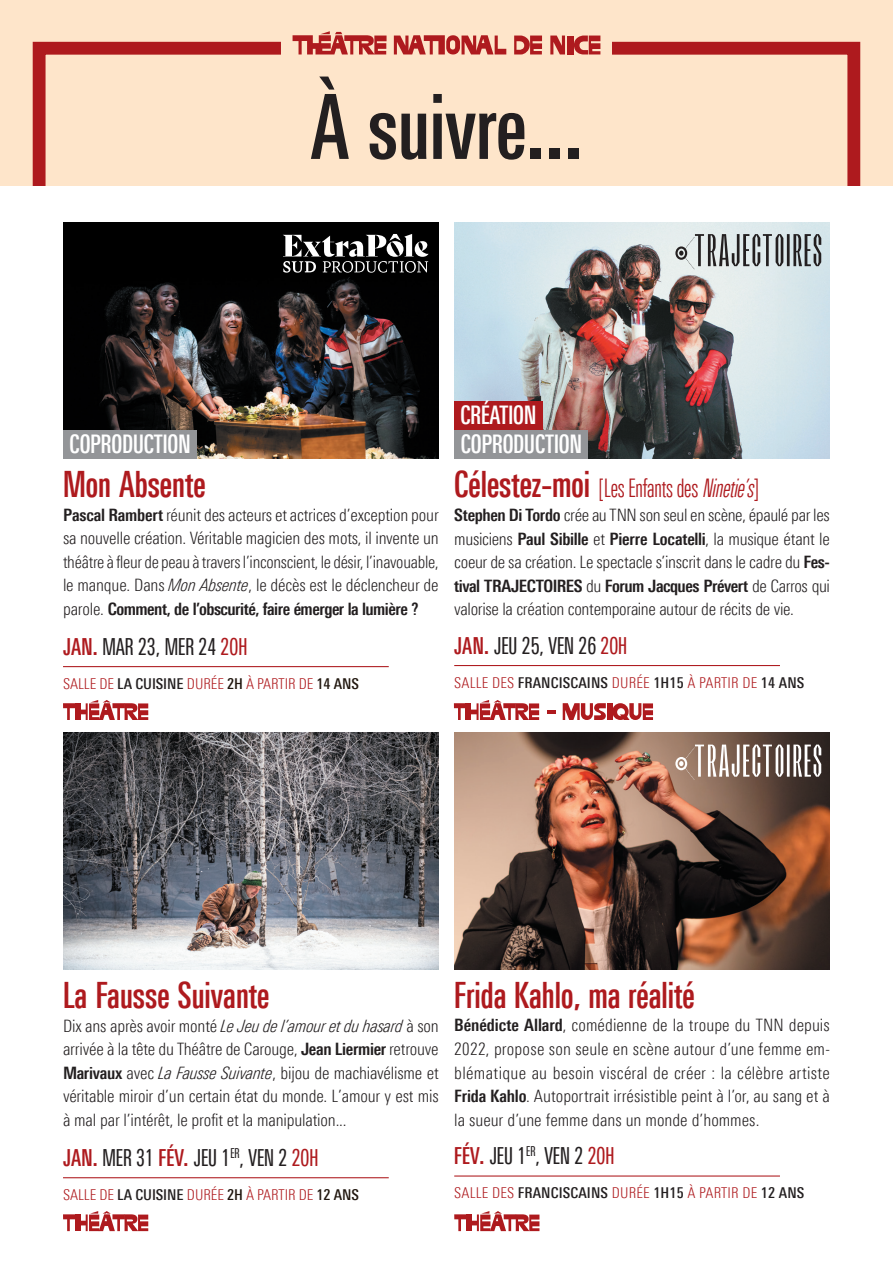
<style>
.page{position:relative;width:893px;height:1263px;background:#fff}
.page>*{position:absolute;margin:0;border:0;box-sizing:border-box;transform-origin:0 0}
.t1{font:89.85px "Univers Next Pro Medium Cm";color:#231f20}
.t2{font:36.3px "Univers Next Pro Medium Cm";color:#ae1a1e}
.t3{font:25.65px "Univers Next W04 Light Comp";letter-spacing:-.01em;color:#ae1a1e}
.t4{font:25.65px "Univers Next Pro Medium Cm";color:#fff}
.t5{font:extra-condensed 23.55px "Univers Next W04";color:#231f20}
.t6{font:300 condensed 17.1px/23.5px "Univers Next Pro";letter-spacing:-.01em;color:#231f20;text-align:justify}
.t7{font:300 condensed 15px "Univers Next Pro";letter-spacing:-.005em;color:#ae1a1e}
.s1{font-weight:700}
.s2{font-style:italic}
.s3{font-family:"Univers Next Pro Medium Cm";font-stretch:normal;color:#ae1a1e}
.s4{color:#ae1a1e}
.s5{font-weight:500;color:#231f20}
.s6{font-weight:500;color:#21170f}
.s7{font-family:"Univers Next Pro Medium Cm";font-size:36.3px}
</style>
<div class="page">
<div style="left:0;top:0;width:893px;height:186px;background:#fee5ca"></div>
<svg style="left:320px;top:31px;width:22px;height:4px"></svg>
<svg style="left:32px;top:35px;width:829px;height:151px"></svg>
<hr style="left:63px;top:666px;width:326px;height:1px;background:#ae1a1e">
<hr style="left:63px;top:1177px;width:326px;height:1px;background:#ae1a1e">
<svg style="left:63px;top:700px;width:85px;height:20px"></svg>
<svg style="left:63px;top:1211px;width:85px;height:20px"></svg>
<img style="left:63px;top:733px;width:376px;height:236px">
<img style="left:63px;top:222px;width:376px;height:237px">
<hr style="left:454px;top:665px;width:326px;height:1px;background:#ae1a1e">
<img style="left:454px;top:222px;width:376px;height:237px">
<div style="left:63px;top:430px;width:134px;height:29px;background:#939598"></div>
<div style="left:454px;top:430px;width:134px;height:29px;background:#939598"></div>
<div style="left:454px;top:401px;width:88px;height:29px;background:#ae1a1e"></div>
<svg style="left:454px;top:700px;width:85px;height:20px"></svg>
<svg style="left:547px;top:711px;width:9px;height:3px"></svg>
<div style="left:607px;top:703px;width:5px;height:17px;background:#ae1a1e"></div>
<svg style="left:612px;top:703px;width:41px;height:17px"></svg>
<svg style="left:563px;top:703px;width:43px;height:17px"></svg>
<svg style="left:674px;top:234px;width:147px;height:39px;background:#a9afb0"></svg>
<svg style="left:454px;top:1211px;width:85px;height:20px"></svg>
<hr style="left:454px;top:1175px;width:326px;height:1px;background:#ae1a1e">
<img style="left:454px;top:733px;width:376px;height:236px">
<div style="left:675px;top:757px;width:12px;height:13px;border:2px solid #fff;border-radius:50%"></div>
<svg style="left:679px;top:744px;width:142px;height:36px"></svg>
<svg style="left:283px;top:234px;width:146px;height:39px"></svg>
<p class="t1" style="left:311px;top:76px;width:273px">À suivre...</p>
<p class="t4" style="left:460px;top:401px;width:77px">CRÉATION</p>
<p class="t4" style="left:70px;top:430px;width:122px">COPRODUCTION</p>
<p class="t4" style="left:461px;top:430px;width:122px">COPRODUCTION</p>
<p class="t2" style="left:63px;top:464px;width:144px">Mon Absente</p>
<p class="t6" style="left:63px;top:503px;width:377px"><span class="s1">Pascal Rambert</span> réunit des acteurs et actrices d’exception pour sa nouvelle création. Véritable magicien des mots, il invente un théâtre à fleur de peau à travers l’inconscient, le désir, l’inavouable, le manque. Dans <span class="s2">Mon Absente</span>, le décès est le déclencheur de parole. <span class="s1">Comment, de l’obscurité, faire émerger la lumière ?</span></p>
<p class="t5" style="left:63px;top:633px;width:186px"><span class="s3">JAN.</span> MAR 23, MER 24 <span class="s4">20H</span></p>
<p class="t7" style="left:63px;top:675px;width:297px">SALLE DE <span class="s5">LA CUISINE</span> DURÉE <span class="s6">2H</span> À PARTIR DE <span class="s6">14 ANS</span></p>
<p class="t3" style="left:454px;top:474px;width:307px"><span class="s7">Célestez-moi</span> [Les Enfants des <span class="s2">Ninetie’s</span>]</p>
<p class="t6" style="left:454px;top:503px;width:377px"><span class="s1">Stephen Di Tordo</span> crée au TNN son seul en scène, épaulé par les musiciens <span class="s1">Paul Sibille</span> et <span class="s1">Pierre Locatelli</span>, la musique étant le coeur de sa création. Le spectacle s’inscrit dans le cadre du <span class="s1">Fes&shy;tival TRAJECTOIRES</span> du <span class="s1">Forum Jacques Prévert</span> de Carros qui valorise la création contemporaine autour de récits de vie.</p>
<p class="t5" style="left:454px;top:632px;width:175px"><span class="s3">JAN.</span> JEU 25, VEN 26 <span class="s4">20H</span></p>
<p class="t7" style="left:454px;top:674px;width:352px">SALLE DES <span class="s5">FRANCISCAINS</span> DURÉE <span class="s5">1H15</span> À PARTIR DE <span class="s5">14 ANS</span></p>
<p class="t2" style="left:63px;top:975px;width:208px">La Fausse Suivante</p>
<p class="t6" style="left:63px;top:1014px;width:377px">Dix ans après avoir monté <span class="s2">Le Jeu de l’amour et du hasard</span> à son arrivée à la tête du Théâtre de Carouge, <span class="s1">Jean Liermier</span> retrouve <span class="s1">Marivaux</span> avec <span class="s2">La Fausse Suivante</span>, bijou de machiavélisme et véritable miroir d’un certain état du monde. L’amour y est mis à mal par l’intérêt, le profit et la manipulation...</p>
<p class="t5" style="left:63px;top:1144px;width:257px"><span class="s3">JAN.</span> MER 31 <span class="s3">FÉV.</span> JEU 1<sup>ER</sup>, VEN 2 <span class="s4">20H</span></p>
<p class="t7" style="left:63px;top:1186px;width:297px">SALLE DE <span class="s5">LA CUISINE</span> DURÉE <span class="s6">2H</span> À PARTIR DE <span class="s6">12 ANS</span></p>
<p class="t2" style="left:454px;top:974px;width:242px">Frida Kahlo, ma réalité</p>
<p class="t6" style="left:454px;top:1013px;width:377px"><span class="s1">Bénédicte Allard</span>, comédienne de la troupe du TNN depuis 2022, propose son seule en scène autour d’une femme em&shy;blématique au besoin viscéral de créer : la célèbre artiste <span class="s1">Frida Kahlo</span>. Autoportrait irrésistible peint à l’or, au sang et à la sueur d’une femme dans un monde d’hommes.</p>
<p class="t5" style="left:454px;top:1143px;width:162px"><span class="s3">FÉV.</span> JEU 1<sup>ER</sup>, VEN 2 <span class="s4">20H</span></p>
<p class="t7" style="left:454px;top:1184px;width:352px">SALLE DES <span class="s5">FRANCISCAINS</span> DURÉE <span class="s5">1H15</span> À PARTIR DE <span class="s5">12 ANS</span></p>
</div>
